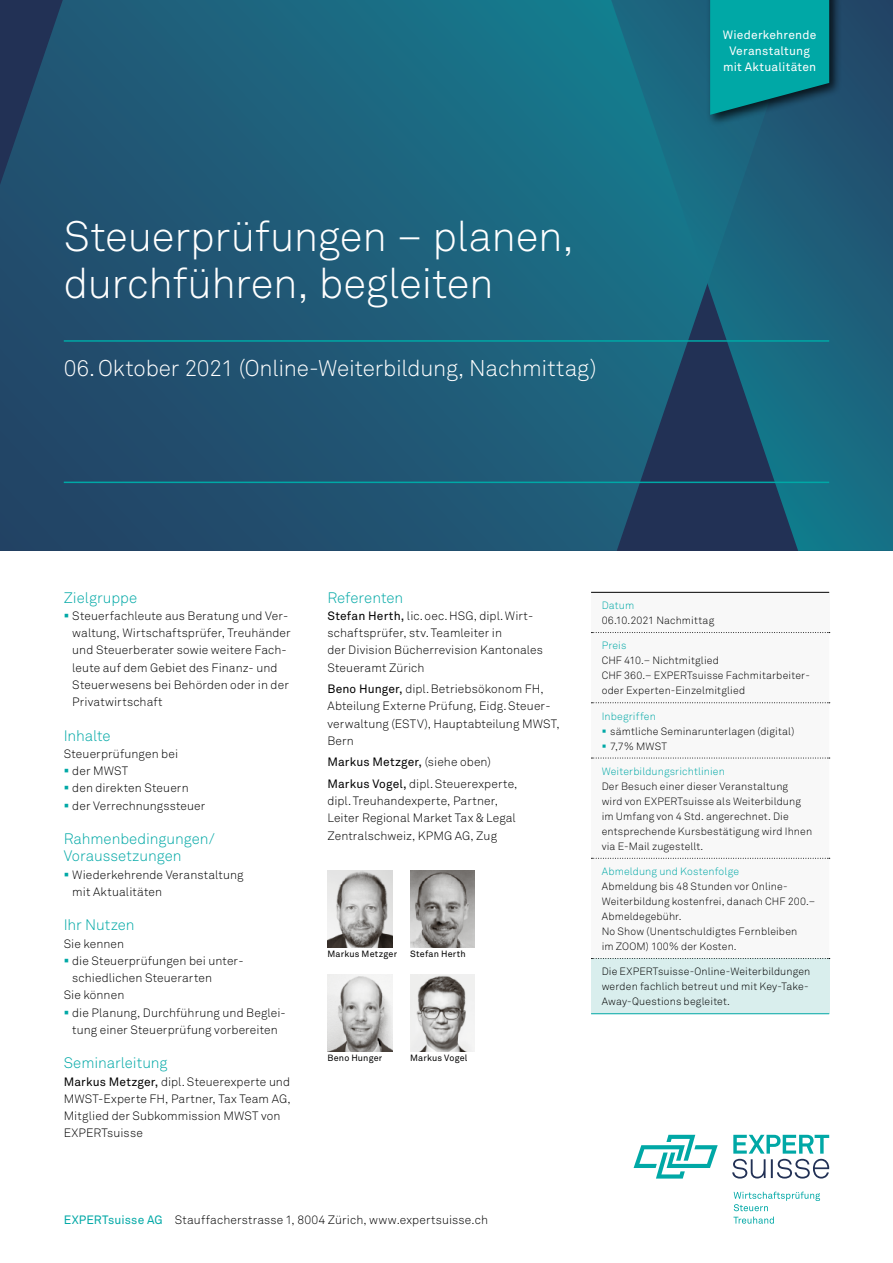
<style>
.page{position:relative;width:893px;height:1263px;background:#fff}
.page>*{position:absolute;margin:0;border:0;box-sizing:border-box;transform-origin:0 0}
.t1{font:42px/46.5px "Akkurat Light Pro";letter-spacing:-.005em;color:#fff}
.t2{font:22.5px "Akkurat Light Pro";letter-spacing:-.01em;color:#fff}
.t3{font:15px/17.2px "Akkurat Light Pro";letter-spacing:-.005em;color:#00a8a6}
.t4{font:12px/17.2px "Akkurat Light Pro";letter-spacing:.01em;color:#000}
.t5{font:12px/15.8px "Akkurat Pro";letter-spacing:.02em;color:#fff;text-align:center}
.t6{font:12px "Akkurat Pro";letter-spacing:.015em;color:#000}
.t7{font:10.5px/15px "Akkurat Light Pro";letter-spacing:.015em;color:#000}
.t8{font:10.5px "Akkurat Light Pro";letter-spacing:.015em;color:#00a8a6}
.t9{font:9px "Akkurat Pro";letter-spacing:.025em;color:#000}
.s1{font-family:"Akkurat Pro"}
.s2{font-family:"Akkurat Light Pro"}
.s3{font-family:"Akkurat Pro";color:#00a8a6}
</style>
<div class="page">
<svg style="left:732px;top:1135px;width:97px;height:43px"></svg>
<svg style="left:634px;top:1135px;width:84px;height:43px"></svg>
<svg style="left:733px;top:1191px;width:87px;height:33px"></svg>
<svg style="left:0;top:0;width:607px;height:551px;background:#1f5a76"></svg>
<svg style="left:607px;top:0;width:286px;height:551px;background:#1c5d78"></svg>
<hr style="left:64px;top:340px;width:765px;height:2px;background:#00a8a6">
<hr style="left:64px;top:482px;width:765px;height:1px;background:#00a8a6">
<img style="left:327px;top:974px;width:65px;height:77px">
<img style="left:327px;top:871px;width:65px;height:77px">
<img style="left:410px;top:974px;width:65px;height:77px">
<img style="left:410px;top:871px;width:65px;height:77px">
<div style="left:591px;top:592px;width:238px;height:40px;background:#f8f8f8"></div>
<svg style="left:591px;top:633px;width:238px;height:225px"></svg>
<div style="left:591px;top:958px;width:238px;height:56px;background:#d9eeed"></div>
<svg style="left:591px;top:702px;width:239px;height:1px"></svg>
<hr style="left:591px;top:1013px;width:238px;height:1px;background:#00a8a6">
<svg style="left:591px;top:758px;width:239px;height:1px"></svg>
<svg style="left:591px;top:858px;width:239px;height:1px"></svg>
<svg style="left:591px;top:632px;width:239px;height:1px"></svg>
<svg style="left:591px;top:958px;width:239px;height:1px"></svg>
<hr style="left:591px;top:592px;width:238px;height:1px;background:#000">
<div style="left:706px;top:0;width:136px;height:127px;background:#000;opacity:.75"></div>
<svg style="left:710px;top:0;width:119px;height:115px;background:#03999a"></svg>
<h1 class="t1" style="left:64px;top:214px;width:511px">Steuerprüfungen – planen, durchführen, begleiten</h1>
<h2 class="t2" style="left:64px;top:354px;width:534px">06.Oktober 2021 (Online-Weiterbildung, Nachmittag)</h2>
<p class="t5" style="left:723px;top:28px;width:95px">Wiederkehrende<br>Veranstaltung mit Aktualitäten</p>
<p class="t3" style="left:64px;top:589px;width:75px">Zielgruppe</p>
<p class="t4" style="left:72px;top:607px;width:220px">Steuerfachleute aus Beratung und Ver&shy;waltung, Wirtschaftsprüfer, Treuhänder und Steuerberater sowie weitere Fach&shy;leute auf dem Gebiet des Finanz- und Steuerwesens bei Behörden oder in der Privatwirtschaft</p>
<p class="t3" style="left:64px;top:727px;width:48px">Inhalte</p>
<p class="t4" style="left:72px;top:745px;width:135px;text-indent:-9px">Steuerprüfungen bei<br>der MWST<br>den direkten Steuern der Verrechnungssteuer</p>
<p class="t3" style="left:64px;top:830px;width:152px">Rahmenbedingungen/<br>Voraussetzungen</p>
<p class="t4" style="left:72px;top:866px;width:173px">Wiederkehrende Veranstaltung mit Aktualitäten</p>
<p class="t3" style="left:64px;top:917px;width:72px">Ihr Nutzen</p>
<p class="t4" style="left:64px;top:935px;width:62px">Sie kennen</p>
<p class="t4" style="left:72px;top:952px;width:171px">die Steuerprüfungen bei unter-</p>
<p class="t4" style="left:72px;top:969px;width:141px">schiedlichen Steuerarten</p>
<p class="t4" style="left:64px;top:987px;width:62px">Sie können</p>
<p class="t4" style="left:72px;top:1004px;width:215px">die Planung, Durchführung und Beglei-</p>
<p class="t4" style="left:72px;top:1021px;width:207px">tung einer Steuerprüfung vorbereiten</p>
<p class="t3" style="left:64px;top:1055px;width:105px">Seminarleitung</p>
<p class="t4" style="left:64px;top:1073px;width:228px"><span class="s1">Markus Metzger,</span> dipl. Steuerexperte und<br>MWST-Experte FH, Partner, Tax Team AG,<br>Mitglied der Subkommission MWST von<br>EXPERTsuisse</p>
<p class="t3" style="left:327px;top:589px;width:77px">Referenten</p>
<p class="t4" style="left:327px;top:607px;width:217px"><span class="s1">Stefan Herth,</span> lic.oec.HSG, dipl.Wirt&shy;schaftsprüfer, stv. Teamleiter in<br>der Division Bücherrevision Kantonales Steueramt Zürich</p>
<p class="t4" style="left:327px;top:680px;width:234px"><span class="s1">Beno Hunger,</span> dipl.Betriebsökonom FH,<br>Abteilung Externe Prüfung, Eidg.Steuer&shy;verwaltung (ESTV), Hauptabteilung MWST,<br>Bern</p>
<p class="t6" style="left:327px;top:755px;width:165px">Markus Metzger, <span class="s2">(siehe oben)</span></p>
<p class="t4" style="left:327px;top:775px;width:192px"><span class="s1">Markus Vogel,</span> dipl.Steuerexperte, dipl.Treuhandexperte, Partner, Leiter Regional Market Tax &amp; Legal Zentralschweiz, KPMG AG, Zug</p>
<p class="t9" style="left:327px;top:949px;width:71px">Markus Metzger</p>
<p class="t9" style="left:410px;top:949px;width:57px">Stefan Herth</p>
<p class="t9" style="left:327px;top:1052px;width:56px">Beno Hunger</p>
<p class="t9" style="left:410px;top:1052px;width:59px">Markus Vogel</p>
<p class="t4" style="left:64px;top:1211px;width:426px"><span class="s3">EXPERTsuisse AG</span> Stauffacherstrasse 1, 8004 Zürich, www.expertsuisse.ch</p>
<p class="t8" style="left:602px;top:599px;width:34px">Datum</p>
<p class="t7" style="left:602px;top:613px;width:114px">06.10.2021 Nachmittag</p>
<p class="t8" style="left:602px;top:639px;width:26px">Preis</p>
<p class="t7" style="left:602px;top:653px;width:210px">CHF 410.– Nichtmitglied<br>CHF 360.– EXPERTsuisse Fachmitarbeiter&shy;oder Experten-Einzelmitglied</p>
<p class="t8" style="left:602px;top:710px;width:56px">Inbegriffen</p>
<p class="t7" style="left:610px;top:723px;width:186px">sämtliche Seminarunterlagen (digital)<br>7,7% MWST</p>
<p class="t8" style="left:602px;top:765px;width:125px">Weiterbildungsrichtlinien</p>
<p class="t7" style="left:602px;top:779px;width:212px">Der Besuch einer dieser Veranstaltung<br>wird von EXPERTsuisse als Weiterbildung im Umfang von 4 Std. angerechnet. Die entsprechende Kursbestätigung wird Ihnen via E-Mail zugestellt.</p>
<p class="t8" style="left:602px;top:865px;width:139px">Abmeldung und Kostenfolge</p>
<p class="t7" style="left:602px;top:879px;width:215px">Abmeldung bis 48 Stunden vor Online-<br>Weiterbildung kostenfrei, danach CHF 200.–<br>Abmeldegebühr.<br>No Show (Unentschuldigtes Fernbleiben<br>im ZOOM) 100% der Kosten.</p>
<p class="t7" style="left:602px;top:964px;width:210px">Die EXPERTsuisse-Online-Weiterbildungen werden fachlich betreut und mit Key-Take-<br>Away-Questions begleitet.</p>
</div>
